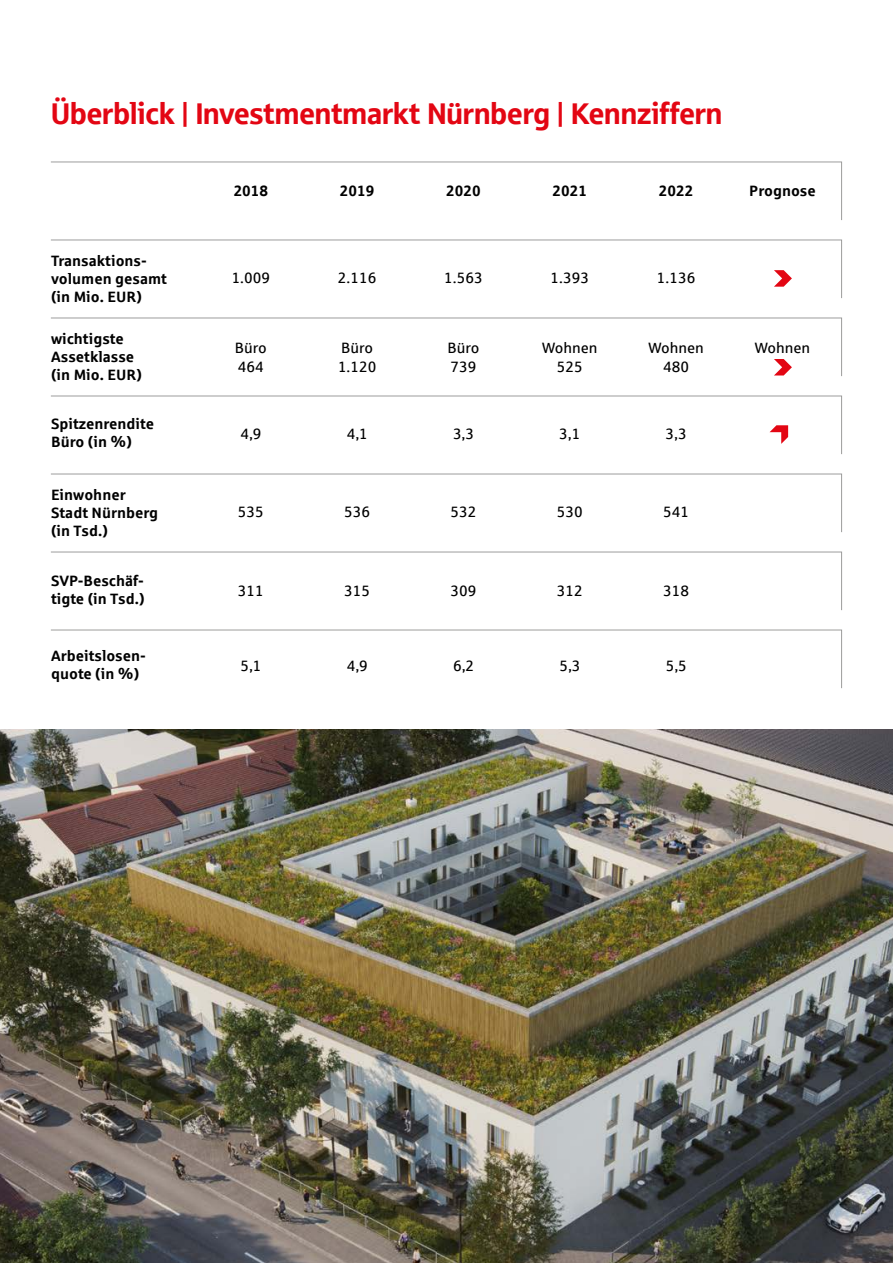
<style>
.page{position:relative;width:893px;height:1263px;background:#fff}
.page>*{position:absolute;margin:0;border:0;box-sizing:border-box;transform-origin:0 0}
.t1{font:30px "Sparkasse Head";color:#e30613}
.t2{font:700 15px/18px "Sparkasse Rg";color:#000}
.t3{font:15px "Sparkasse Rg";color:#000}
</style>
<div class="page">
<svg style="left:51px;top:317px;width:791px;height:60px"></svg>
<svg style="left:51px;top:395px;width:791px;height:60px"></svg>
<svg style="left:51px;top:473px;width:791px;height:60px"></svg>
<svg style="left:51px;top:629px;width:791px;height:60px"></svg>
<svg style="left:51px;top:551px;width:791px;height:60px"></svg>
<svg style="left:51px;top:161px;width:791px;height:59px"></svg>
<svg style="left:51px;top:239px;width:791px;height:60px"></svg>
<img style="left:0;top:729px;width:893px;height:534px">
<svg style="left:774px;top:359px;width:18px;height:16px"></svg>
<h1 class="t1" style="left:51px;top:95px;width:673px">Überblick | Investmentmarkt Nürnberg | Kennziffern</h1>
<p class="t2" style="left:51px;top:251px;width:117px">Transaktions&shy;volumen gesamt (in Mio. EUR)</p>
<p class="t2" style="left:51px;top:329px;width:92px">wichtigste<br>Assetklasse (in Mio. EUR)</p>
<p class="t2" style="left:51px;top:415px;width:105px">Spitzenrendite<br>Büro (in %)</p>
<p class="t2" style="left:51px;top:485px;width:109px">Einwohner<br>Stadt Nürnberg (in Tsd.)</p>
<p class="t2" style="left:51px;top:571px;width:95px">SVP-Beschäf&shy;tigte (in Tsd.)</p>
<p class="t2" style="left:51px;top:647px;width:96px">Arbeitslosen&shy;quote (in %)</p>
<p class="t2" style="left:234px;top:181px;width:36px">2018</p>
<p class="t2" style="left:340px;top:181px;width:36px">2019</p>
<p class="t2" style="left:446px;top:181px;width:36px">2020</p>
<p class="t2" style="left:553px;top:181px;width:36px">2021</p>
<p class="t2" style="left:659px;top:181px;width:36px">2022</p>
<p class="t2" style="left:749px;top:181px;width:68px">Prognose</p>
<p class="t3" style="left:232px;top:269px;width:40px">1.009</p>
<p class="t3" style="left:338px;top:269px;width:40px">2.116</p>
<p class="t3" style="left:444px;top:269px;width:40px">1.563</p>
<p class="t3" style="left:551px;top:269px;width:40px">1.393</p>
<p class="t3" style="left:657px;top:269px;width:40px">1.136</p>
<p class="t3" style="left:235px;top:338px;width:34px">Büro</p>
<p class="t3" style="left:341px;top:338px;width:34px">Büro</p>
<p class="t3" style="left:447px;top:338px;width:34px">Büro</p>
<p class="t3" style="left:542px;top:338px;width:57px">Wohnen</p>
<p class="t3" style="left:648px;top:338px;width:57px">Wohnen</p>
<p class="t3" style="left:755px;top:338px;width:57px">Wohnen</p>
<p class="t3" style="left:238px;top:358px;width:27px">464</p>
<p class="t3" style="left:338px;top:358px;width:40px">1.120</p>
<p class="t3" style="left:451px;top:358px;width:27px">739</p>
<p class="t3" style="left:557px;top:358px;width:27px">525</p>
<p class="t3" style="left:663px;top:358px;width:27px">480</p>
<p class="t3" style="left:240px;top:425px;width:23px">4,9</p>
<p class="t3" style="left:347px;top:425px;width:23px">4,1</p>
<p class="t3" style="left:453px;top:425px;width:23px">3,3</p>
<p class="t3" style="left:559px;top:425px;width:23px">3,1</p>
<p class="t3" style="left:666px;top:425px;width:23px">3,3</p>
<p class="t3" style="left:238px;top:503px;width:27px">535</p>
<p class="t3" style="left:344px;top:503px;width:27px">536</p>
<p class="t3" style="left:451px;top:503px;width:27px">532</p>
<p class="t3" style="left:557px;top:503px;width:27px">530</p>
<p class="t3" style="left:663px;top:503px;width:27px">541</p>
<p class="t3" style="left:238px;top:581px;width:27px">311</p>
<p class="t3" style="left:344px;top:581px;width:27px">315</p>
<p class="t3" style="left:451px;top:581px;width:27px">309</p>
<p class="t3" style="left:557px;top:581px;width:27px">312</p>
<p class="t3" style="left:663px;top:581px;width:27px">318</p>
<p class="t3" style="left:240px;top:656px;width:23px">5,1</p>
<p class="t3" style="left:347px;top:656px;width:23px">4,9</p>
<p class="t3" style="left:453px;top:656px;width:23px">6,2</p>
<p class="t3" style="left:559px;top:656px;width:23px">5,3</p>
<p class="t3" style="left:666px;top:656px;width:23px">5,5</p>
</div>
